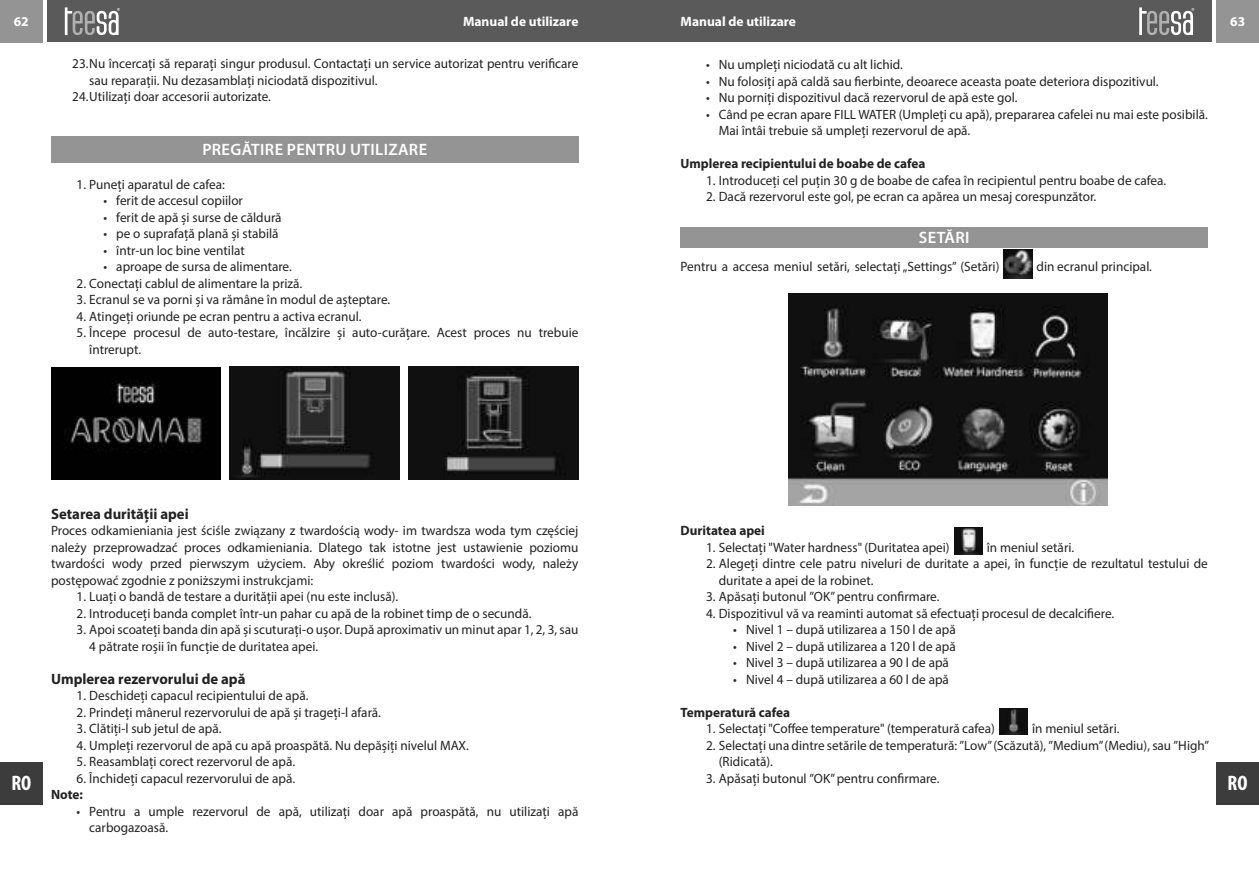
<style>
.page{position:relative;width:1259px;height:893px;background:#fff}
.page>*{position:absolute;margin:0;border:0;box-sizing:border-box;transform-origin:0 0}
.t1{font:700 condensed 21px "Myriad Pro";color:#fff}
.t2{font:600 16.5px "Myriad Pro";letter-spacing:.02em;color:#fff}
.t3{font:700 15px "Myriad Pro";color:#222}
.t4{font:13.5px/16.5px "Myriad Pro";color:#222}
.t5{font:700 13.5px "Myriad Pro";color:#222}
.t6{font:700 13.5px "Myriad Pro";color:#fff}
</style>
<div class="page">
<div style="left:51px;top:136px;width:527px;height:27px;background:#949494"></div>
<img style="left:230px;top:367px;width:169px;height:113px">
<img style="left:409px;top:366px;width:169px;height:114px">
<img style="left:51px;top:367px;width:170px;height:112px">
<div style="left:680px;top:227px;width:528px;height:21px;background:#949494"></div>
<img style="left:788px;top:293px;width:319px;height:213px">
<img style="left:1003px;top:249px;width:29px;height:29px">
<img style="left:954px;top:527px;width:28px;height:28px">
<img style="left:999px;top:708px;width:29px;height:26px">
<div style="left:629px;top:0;width:583px;height:42px;background:#5a5a5a"></div>
<div style="left:0;top:0;width:43px;height:43px;background:#949494"></div>
<div style="left:47px;top:0;width:582px;height:42px;background:#5a5a5a"></div>
<div style="left:1216px;top:0;width:43px;height:43px;background:#949494"></div>
<svg style="left:65px;top:7px;width:55px;height:28px"></svg>
<div style="left:1216px;top:762px;width:43px;height:42px;background:#3c3c3c"></div>
<svg style="left:1139px;top:7px;width:55px;height:28px"></svg>
<div style="left:0;top:762px;width:43px;height:42px;background:#3c3c3c"></div>
<p class="t6" style="left:14px;top:14px;width:16px">62</p>
<p class="t6" style="left:463px;top:14px;width:117px">Manual de utilizare</p>
<p class="t6" style="left:680px;top:14px;width:117px">Manual de utilizare</p>
<p class="t6" style="left:1230px;top:14px;width:16px">63</p>
<p class="t4" style="left:72px;top:56px;width:507px">23.Nu încercați să reparați singur produsul. Contactați un service autorizat pentru verificare</p>
<p class="t4" style="left:89px;top:72px;width:290px">sau reparații. Nu dezasamblați niciodată dispozitivul.</p>
<p class="t4" style="left:72px;top:89px;width:200px">24.Utilizați doar accesorii autorizate.</p>
<p class="t2" style="left:202px;top:141px;width:226px">PREGĂTIRE PENTRU UTILIZARE</p>
<p class="t4" style="left:77px;top:176px;width:150px">1. Puneți aparatul de cafea:</p>
<p class="t4" style="left:104px;top:193px;width:141px">• ferit de accesul copiilor</p>
<p class="t4" style="left:104px;top:209px;width:180px">• ferit de apă și surse de căldură</p>
<p class="t4" style="left:104px;top:226px;width:177px">• pe o suprafață plană și stabilă</p>
<p class="t4" style="left:104px;top:242px;width:143px">• într-un loc bine ventilat</p>
<p class="t4" style="left:104px;top:259px;width:190px">• aproape de sursa de alimentare.</p>
<p class="t4" style="left:77px;top:275px;width:227px">2. Conectați cablul de alimentare la priză.</p>
<p class="t4" style="left:77px;top:292px;width:315px">3. Ecranul se va porni și va rămâne în modul de așteptare.</p>
<p class="t4" style="left:77px;top:308px;width:286px">4. Atingeți oriunde pe ecran pentru a activa ecranul.</p>
<p class="t4" style="left:89px;top:325px;width:490px;text-indent:-13px">5. Începe procesul de auto-testare, încălzire și auto-curățare. Acest proces nu trebuie întrerupt.</p>
<p class="t4" style="left:706px;top:57px;width:198px">• Nu umpleți niciodată cu alt lichid.</p>
<p class="t4" style="left:706px;top:73px;width:454px">• Nu folosiți apă caldă sau fierbinte, deoarece aceasta poate deteriora dispozitivul.</p>
<p class="t4" style="left:706px;top:90px;width:313px">• Nu porniți dispozitivul dacă rezervorul de apă este gol.</p>
<p class="t4" style="left:719px;top:106px;width:490px;text-indent:-13px">• Când pe ecran apare FILL WATER (Umpleți cu apă), prepararea cafelei nu mai este posibilă.<br>Mai întâi trebuie să umpleți rezervorul de apă.</p>
<p class="t5" style="left:680px;top:156px;width:246px">Umplerea recipientului de boabe de cafea</p>
<p class="t4" style="left:706px;top:172px;width:462px">1. Introduceți cel puțin 30 g de boabe de cafea în recipientul pentru boabe de cafea.</p>
<p class="t4" style="left:706px;top:189px;width:392px">2. Dacă rezervorul este gol, pe ecran ca apărea un mesaj corespunzător.</p>
<p class="t2" style="left:919px;top:230px;width:52px">SETĂRI</p>
<p class="t4" style="left:680px;top:259px;width:320px">Pentru a accesa meniul setări, selectați „Settings” (Setări)</p>
<p class="t4" style="left:1036px;top:259px;width:117px">din ecranul principal.</p>
<p class="t3" style="left:51px;top:505px;width:139px">Setarea durității apei</p>
<p class="t4" style="left:51px;top:523px;width:529px;text-align:justify">Proces odkamieniania jest ściśle związany z twardością wody- im twardsza woda tym częściej należy przeprowadzać proces odkamieniania. Dlatego tak istotne jest ustawienie poziomu twardości wody przed pierwszym użyciem. Aby określić poziom twardości wody, należy postępować zgodnie z poniższymi instrukcjami:</p>
<p class="t4" style="left:77px;top:589px;width:323px">1. Luați o bandă de testare a durității apei (nu este inclusă).</p>
<p class="t4" style="left:77px;top:605px;width:456px">2. Introduceți banda complet într-un pahar cu apă de la robinet timp de o secundă.</p>
<p class="t4" style="left:89px;top:622px;width:490px;text-indent:-13px">3. Apoi scoateți banda din apă și scuturați-o ușor. După aproximativ un minut apar 1, 2, 3, sau<br>4 pătrate roșii în funcție de duritatea apei.</p>
<p class="t3" style="left:51px;top:670px;width:196px">Umplerea rezervorului de apă</p>
<p class="t4" style="left:77px;top:688px;width:233px">1. Deschideți capacul recipientului de apă.</p>
<p class="t4" style="left:77px;top:704px;width:306px">2. Prindeți mânerul rezervorului de apă și trageți-l afară.</p>
<p class="t4" style="left:77px;top:721px;width:147px">3. Clătiți-l sub jetul de apă.</p>
<p class="t4" style="left:77px;top:737px;width:394px">4. Umpleți rezervorul de apă cu apă proaspătă. Nu depășiți nivelul MAX.</p>
<p class="t4" style="left:77px;top:754px;width:220px">5. Reasamblați corect rezervorul de apă.</p>
<p class="t4" style="left:77px;top:770px;width:220px">6. Închideți capacul rezervorului de apă.</p>
<p class="t5" style="left:51px;top:787px;width:33px">Note:</p>
<p class="t4" style="left:89px;top:803px;width:490px;text-indent:-13px">• Pentru a umple rezervorul de apă, utilizați doar apă proaspătă, nu utilizați apă carbogazoasă.</p>
<p class="t5" style="left:680px;top:523px;width:86px">Duritatea apei</p>
<p class="t4" style="left:706px;top:539px;width:245px">1. Selectați "Water hardness" (Duritatea apei)</p>
<p class="t4" style="left:986px;top:539px;width:89px">în meniul setări.</p>
<p class="t4" style="left:719px;top:556px;width:490px;text-indent:-13px">2. Alegeți dintre cele patru niveluri de duritate a apei, în funcție de rezultatul testului de duritate a apei de la robinet.</p>
<p class="t4" style="left:706px;top:589px;width:235px">3. Apăsați butonul ”OK” pentru confirmare.</p>
<p class="t4" style="left:706px;top:605px;width:410px">4. Dispozitivul vă va reaminti automat să efectuați procesul de decalcifiere.</p>
<p class="t4" style="left:733px;top:622px;width:224px">• Nivel 1 – după utilizarea a 150 l de apă</p>
<p class="t4" style="left:733px;top:638px;width:224px">• Nivel 2 – după utilizarea a 120 l de apă</p>
<p class="t4" style="left:733px;top:655px;width:217px">• Nivel 3 – după utilizarea a 90 l de apă</p>
<p class="t4" style="left:733px;top:671px;width:217px">• Nivel 4 – după utilizarea a 60 l de apă</p>
<p class="t5" style="left:680px;top:705px;width:111px">Temperatură cafea</p>
<p class="t4" style="left:706px;top:721px;width:290px">1. Selectați "Coffee temperature" (temperatură cafea)</p>
<p class="t4" style="left:1032px;top:721px;width:89px">în meniul setări.</p>
<p class="t4" style="left:719px;top:737px;width:492px;text-indent:-13px">2. Selectați una dintre setările de temperatură: ”Low”(Scăzută), ”Medium”(Mediu), sau ”High” (Ridicată).</p>
<p class="t4" style="left:706px;top:770px;width:235px">3. Apăsați butonul ”OK” pentru confirmare.</p>
<h1 class="t1" style="left:11px;top:771px;width:21px">RO</h1>
<h1 class="t1" style="left:1227px;top:771px;width:21px">RO</h1>
</div>
